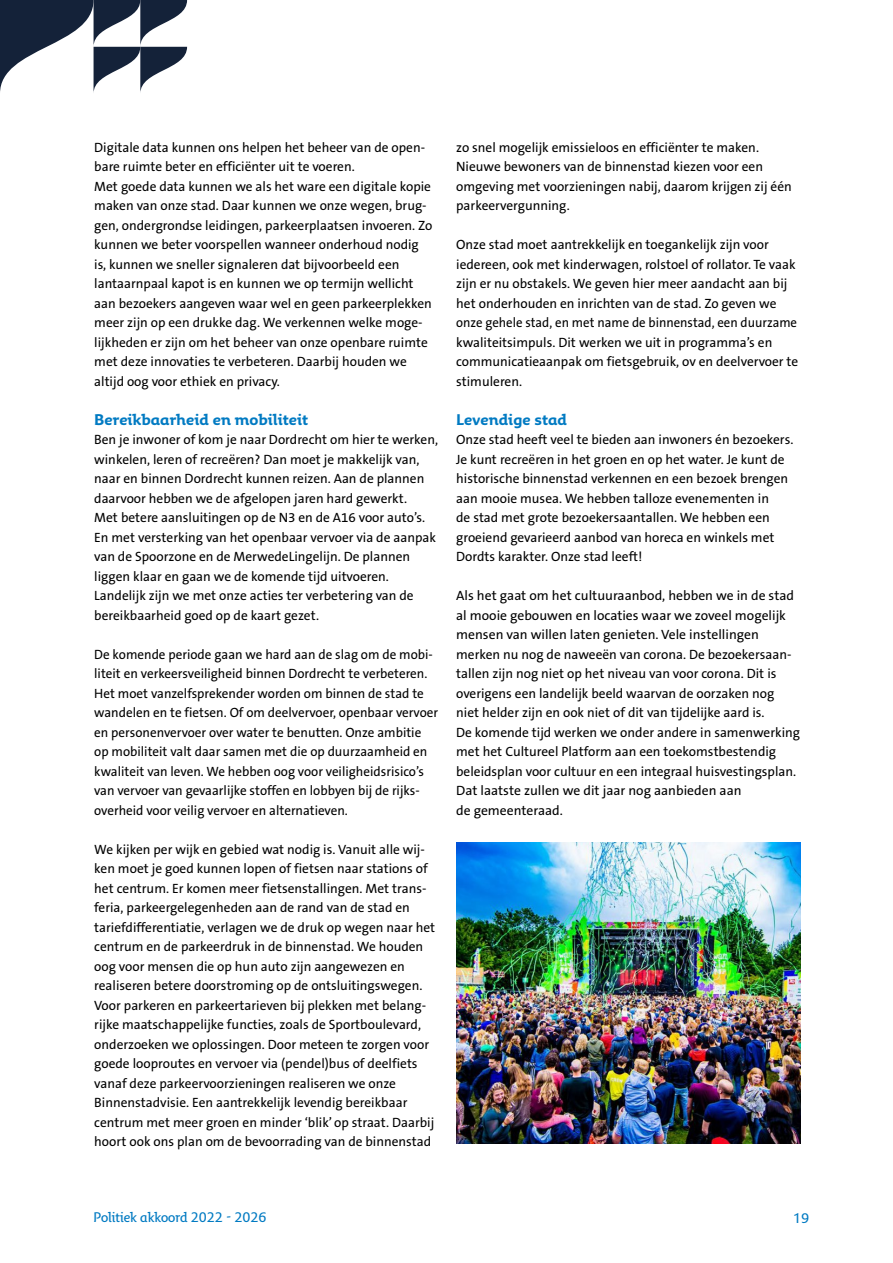
<style>
.page{position:relative;width:893px;height:1263px;background:#fff}
.page>*{position:absolute;margin:0;border:0;box-sizing:border-box;transform-origin:0 0}
.subkop{font:700 15px "Fresco Inf Sans";color:#007ac2}
.platte_tekst{font:13.5px/19.5px "The Sans B5 Plain";color:#000}
.t1{font:600 13.5px "Fresco Inf Sans";color:#007ac2}
</style>
<div class="page">
<svg style="left:0;top:0;width:187px;height:93px"></svg>
<img style="left:456px;top:843px;width:344px;height:301px">
<p class="platte_tekst" style="left:94px;top:138px;width:332px">Digitale data kunnen ons helpen het beheer van de open&shy;bare ruimte beter en efficiënter uit te voeren.</p>
<p class="platte_tekst" style="left:94px;top:177px;width:340px">Met goede data kunnen we als het ware een digitale kopie maken van onze stad. Daar kunnen we onze wegen, brug&shy;gen, ondergrondse leidingen, parkeerplaatsen invoeren. Zo kunnen we beter voorspellen wanneer onderhoud nodig is, kunnen we sneller signaleren dat bijvoorbeeld een lantaarnpaal kapot is en kunnen we op termijn wellicht aan bezoekers aangeven waar wel en geen parkeerplekken meer zijn op een drukke dag. We verkennen welke moge&shy;lijkheden er zijn om het beheer van onze openbare ruimte met deze innovaties te verbeteren. Daarbij houden we altijd oog voor ethiek en privacy.</p>
<p class="subkop" style="left:94px;top:410px;width:216px">Bereikbaarheid en mobiliteit</p>
<p class="platte_tekst" style="left:94px;top:430px;width:345px">Ben je inwoner of kom je naar Dordrecht om hier te werken, winkelen, leren of recreëren? Dan moet je makkelijk van, naar en binnen Dordrecht kunnen reizen. Aan de plannen daarvoor hebben we de afgelopen jaren hard gewerkt.<br>Met betere aansluitingen op de N3 en de A16 voor auto’s.<br>En met versterking van het openbaar vervoer via de aanpak van de Spoorzone en de MerwedeLingelijn. De plannen liggen klaar en gaan we de komende tijd uitvoeren.<br>Landelijk zijn we met onze acties ter verbetering van de bereikbaarheid goed op de kaart gezet.</p>
<p class="platte_tekst" style="left:94px;top:645px;width:345px">De komende periode gaan we hard aan de slag om de mobi&shy;liteit en verkeersveiligheid binnen Dordrecht te verbeteren.<br>Het moet vanzelfsprekender worden om binnen de stad te wandelen en te fietsen. Of om deelvervoer, openbaar vervoer en personenvervoer over water te benutten. Onze ambitie op mobiliteit valt daar samen met die op duurzaamheid en kwaliteit van leven. We hebben oog voor veiligheidsrisico’s van vervoer van gevaarlijke stoffen en lobbyen bij de rijks&shy;overheid voor veilig vervoer en alternatieven.</p>
<p class="platte_tekst" style="left:94px;top:840px;width:342px">We kijken per wijk en gebied wat nodig is. Vanuit alle wij&shy;ken moet je goed kunnen lopen of fietsen naar stations of het centrum. Er komen meer fietsenstallingen. Met trans&shy;feria, parkeergelegenheden aan de rand van de stad en tariefdifferentiatie, verlagen we de druk op wegen naar het centrum en de parkeerdruk in de binnenstad. We houden oog voor mensen die op hun auto zijn aangewezen en realiseren betere doorstroming op de ontsluitingswegen.<br>Voor parkeren en parkeertarieven bij plekken met belang&shy;rijke maatschappelijke functies, zoals de Sportboulevard, onderzoeken we oplossingen. Door meteen te zorgen voor goede looproutes en vervoer via (pendel)bus of deelfiets vanaf deze parkeervoorzieningen realiseren we onze Binnenstadvisie. Een aantrekkelijk levendig bereikbaar centrum met meer groen en minder ‘blik’ op straat. Daarbij hoort ook ons plan om de bevoorrading van de binnenstad</p>
<p class="platte_tekst" style="left:456px;top:138px;width:337px">zo snel mogelijk emissieloos en efficiënter te maken.<br>Nieuwe bewoners van de binnenstad kiezen voor een omgeving met voorzieningen nabij, daarom krijgen zij één parkeervergunning.</p>
<p class="platte_tekst" style="left:456px;top:235px;width:344px">Onze stad moet aantrekkelijk en toegankelijk zijn voor iedereen, ook met kinderwagen, rolstoel of rollator. Te vaak zijn er nu obstakels. We geven hier meer aandacht aan bij het onderhouden en inrichten van de stad. Zo geven we onze gehele stad, en met name de binnenstad, een duurzame kwaliteitsimpuls. Dit werken we uit in programma’s en communicatieaanpak om fietsgebruik, ov en deelvervoer te stimuleren.</p>
<p class="subkop" style="left:456px;top:410px;width:112px">Levendige stad</p>
<p class="platte_tekst" style="left:456px;top:430px;width:339px">Onze stad heeft veel te bieden aan inwoners én bezoekers.<br>Je kunt recreëren in het groen en op het water. Je kunt de historische binnenstad verkennen en een bezoek brengen aan mooie musea. We hebben talloze evenementen in<br>de stad met grote bezoekersaantallen. We hebben een groeiend gevarieerd aanbod van horeca en winkels met Dordts karakter. Onze stad leeft!</p>
<p class="platte_tekst" style="left:456px;top:586px;width:345px">Als het gaat om het cultuuraanbod, hebben we in de stad al mooie gebouwen en locaties waar we zoveel mogelijk mensen van willen laten genieten. Vele instellingen merken nu nog de naweeën van corona. De bezoekersaan&shy;tallen zijn nog niet op het niveau van voor corona. Dit is overigens een landelijk beeld waarvan de oorzaken nog niet helder zijn en ook niet of dit van tijdelijke aard is.<br>De komende tijd werken we onder andere in samenwerking met het Cultureel Platform aan een toekomstbestendig beleidsplan voor cultuur en een integraal huisvestingsplan.<br>Dat laatste zullen we dit jaar nog aanbieden aan<br>de gemeenteraad.</p>
<p class="t1" style="left:94px;top:1208px;width:174px">Politiek akkoord 2022 - 2026</p>
<p class="t1" style="left:793px;top:1209px;width:18px">19</p>
</div>
